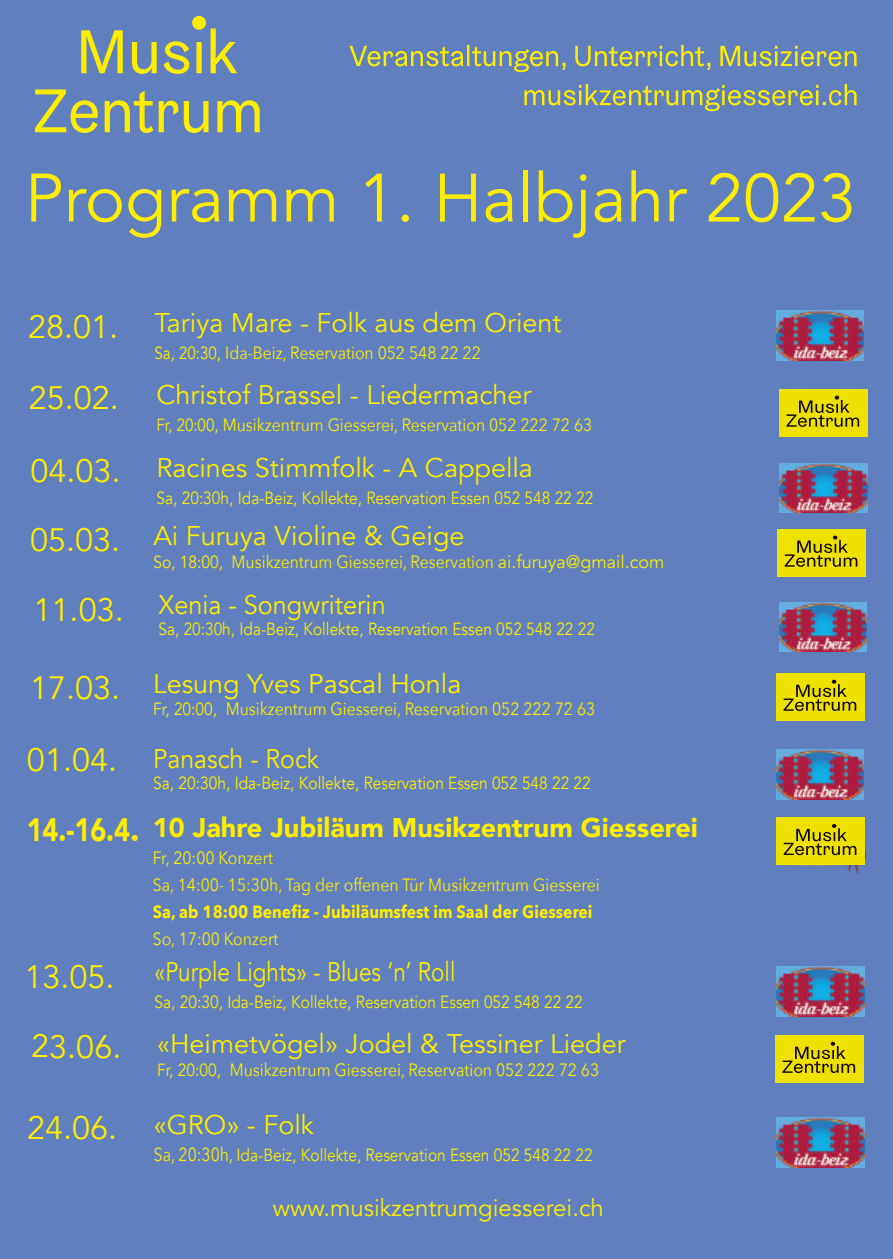
<style>
.page{position:relative;width:893px;height:1259px;background:#607fbf}
.page>*{position:absolute;margin:0;border:0;box-sizing:border-box;transform-origin:0 0}
.t1{font:67.8px "Avenir";color:#ffed00}
.t2{font:32.4px "Avenir";color:#ffed00}
.t3{font:900 32.4px "Avenir";color:#ffed00;scale:.83 1}
.t4{font:27px "Avenir";color:#ffed00}
.t5{font:900 27px "Avenir";color:#ffed00}
.t6{font:27px "Avenir";color:#ffed00;scale:.83 1}
.t7{font:27px "Avenir";color:#ffed00;scale:.92 1}
.t8{font:27px "Avenir";color:#ffed00;scale:.93 1}
.t9{font:24px "Avenir";color:#ffed00}
.t10{font:17.7px/27px "Avenir Next";color:#ffed00;scale:.88 1}
.t11{font:17.7px "Avenir";color:#ffed00;scale:.88 1}
.t12{font:700 17.7px "Avenir Next";color:#ffed00;scale:.88 1}
.t13{font:17.4px "Avenir";color:#ffed00;scale:.88 1}
.s1{font-family:"Avenir"}
.s2{font-size:17.4px}
.s3{font-family:"Avenir";font-size:17.4px}
.s4{font-family:"Avenir";font-size:18px}
.s5{font-size:32.4px}
.s6{font-size:17.7px}
.s7{font-family:"Avenir Next";font-size:18.9px}
</style>
<div class="page">
<img style="left:793px;top:865px;width:70px;height:8px">
<img style="left:780px;top:463px;width:87px;height:50px">
<img style="left:776px;top:750px;width:87px;height:49px">
<img style="left:777px;top:966px;width:87px;height:50px">
<img style="left:777px;top:1117px;width:87px;height:50px">
<div style="left:777px;top:817px;width:88px;height:48px;background:#eee100"></div>
<svg style="left:784px;top:824px;width:72px;height:31px"></svg>
<img style="left:779px;top:602px;width:88px;height:50px">
<img style="left:776px;top:310px;width:87px;height:50px">
<svg style="left:35px;top:89px;width:225px;height:44px"></svg>
<svg style="left:81px;top:28px;width:156px;height:46px"></svg>
<div style="left:192px;top:16px;width:14px;height:14px;background:#ffed00;border-radius:50%"></div>
<svg style="left:524px;top:84px;width:333px;height:27px"></svg>
<svg style="left:349px;top:45px;width:508px;height:27px"></svg>
<div style="left:779px;top:389px;width:88px;height:47px;background:#eee100"></div>
<svg style="left:786px;top:396px;width:73px;height:31px"></svg>
<div style="left:778px;top:529px;width:88px;height:47px;background:#eee100"></div>
<svg style="left:785px;top:535px;width:72px;height:32px"></svg>
<div style="left:777px;top:673px;width:87px;height:47px;background:#eee100"></div>
<svg style="left:783px;top:680px;width:73px;height:31px"></svg>
<div style="left:775px;top:1035px;width:88px;height:47px;background:#eee100"></div>
<svg style="left:782px;top:1041px;width:73px;height:32px"></svg>
<h1 class="t1" style="left:25px;top:154px;width:833px">Programm 1. Halbjahr 2023</h1>
<h2 class="t2" style="left:28px;top:306px;width:92px">28.01.</h2>
<h2 class="t2" style="left:29px;top:376px;width:92px">25.02.</h2>
<h3 class="t4" style="left:154px;top:304px;width:409px">Tariya Mare - Folk aus dem Orient</h3>
<p class="t10" style="left:154px;top:339px;width:372px"><span class="s1">Sa, 20:30,</span> Ida-Beiz, Reservation 052 548 22 22</p>
<h3 class="t4" style="left:156px;top:377px;width:376px">Christof Brassel - Liedermacher</h3>
<p class="t10" style="left:156px;top:411px;width:497px"><span class="s1">Fr, 20:00,</span> Musikzentrum Giesserei, Reservation 052 222 72 63</p>
<h2 class="t2" style="left:31px;top:450px;width:92px">04.03.</h2>
<h3 class="t4" style="left:156px;top:450px;width:378px">Racines Stimmfolk - A Cappella</h3>
<p class="t11" style="left:156px;top:486px;width:498px"><span class="s2">Sa, 20:30h,</span> Ida-Beiz, Kollekte, Reservation Essen 052 548 22 22</p>
<h2 class="t2" style="left:30px;top:519px;width:92px">05.03.</h2>
<h3 class="t4" style="left:153px;top:518px;width:313px">Ai Furuya Violine &amp; Geige</h3>
<p class="t10" style="left:153px;top:549px;width:582px"><span class="s3">So, 18:00,</span> Musikzentrum Giesserei, Reservation <span class="s4">ai.furuya@gmail.com</span></p>
<h2 class="t2" style="left:34px;top:588px;width:92px">11.03.</h2>
<h3 class="t8" style="left:158px;top:587px;width:246px">Xenia - Songwriterin</h3>
<p class="t11" style="left:158px;top:617px;width:497px">Sa, 20:30h, Ida-Beiz, Kollekte, Reservation Essen 052 548 22 22</p>
<h2 class="t2" style="left:30px;top:666px;width:92px">17.03.</h2>
<h3 class="t4" style="left:153px;top:666px;width:310px">Lesung Yves Pascal Honla</h3>
<p class="t10" style="left:153px;top:696px;width:504px"><span class="s3">Fr, 20:00,</span> Musikzentrum Giesserei, Reservation 052 222 72 63</p>
<h3 class="t7" style="left:27px;top:741px;width:319px"><span class="s5">01.04.</span> Panasch - Rock</h3>
<p class="t13" style="left:153px;top:772px;width:499px">Sa, 20:30h, Ida-Beiz, Kollekte<span class="s6">, Reservation Essen 052 548 22 22</span></p>
<h2 class="t3" style="left:27px;top:809px;width:138px">14.-16.4.</h2>
<h3 class="t5" style="left:153px;top:810px;width:546px">10 Jahre Jubiläum Musikzentrum Giesserei</h3>
<p class="t10" style="left:153px;top:845px;width:509px">Fr, 20:00 Konzert<br>Sa, 14:00- 15:30h, Tag der offenen Tür Musikzentrum Giesserei</p>
<p class="t12" style="left:153px;top:900px;width:501px">Sa, ab 18:00 Benefiz - Jubiläumsfest im Saal der Giesserei</p>
<p class="t10" style="left:153px;top:926px;width:144px">So, 17:00 Konzert</p>
<h2 class="t2" style="left:25px;top:955px;width:92px">13.05.</h2>
<h3 class="t6" style="left:155px;top:954px;width:364px">«Purple Lights» - Blues ‘n’ Roll</h3>
<p class="t11" style="left:155px;top:990px;width:488px"><span class="s2">Sa, 20:30,</span> Ida-Beiz, Kollekte, Reservation Essen 052 548 22 22</p>
<h2 class="t2" style="left:31px;top:1025px;width:92px">23.06.</h2>
<h3 class="t4" style="left:157px;top:1026px;width:470px">«Heimetvögel» Jodel &amp; Tessiner Lieder</h3>
<p class="t10" style="left:157px;top:1057px;width:504px"><span class="s3">Fr, 20:00,</span> Musikzentrum Giesserei, Reservation 052 222 72 63</p>
<h2 class="t2" style="left:27px;top:1106px;width:92px">24.06.</h2>
<h3 class="t4" style="left:154px;top:1106px;width:162px">«GRO» - Folk</h3>
<p class="t11" style="left:154px;top:1143px;width:500px"><span class="s7">Sa, 20:30h,</span> <span class="s2">Ida-Beiz, Kollekte</span>, Reservation Essen 052 548 22 22</p>
<h3 class="t9" style="left:273px;top:1192px;width:333px">www.musikzentrumgiesserei.ch</h3>
</div>
